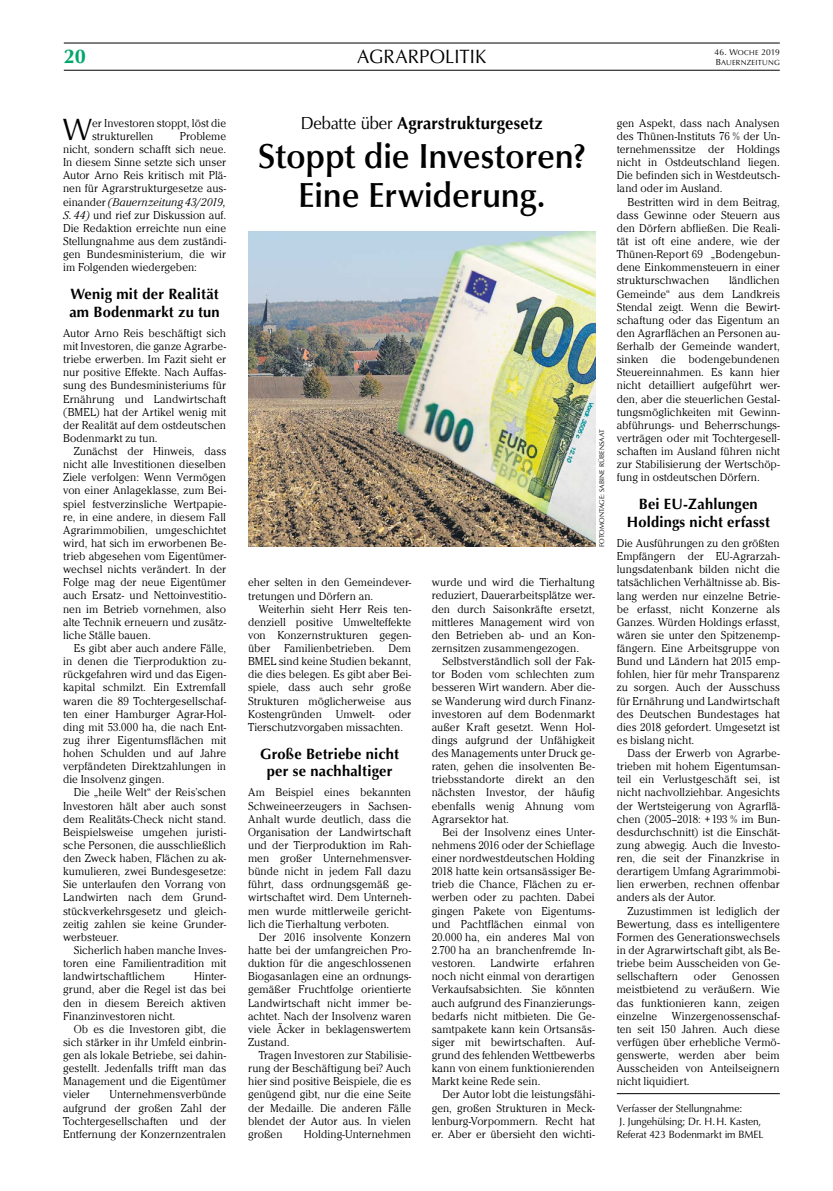
<style>
.page{position:relative;width:833px;height:1191px;background:#fff}
.page>*{position:absolute;margin:0;border:0;box-sizing:border-box;transform-origin:0 0}
.t1{font:600 35px/38.8px "Optima LT Std";letter-spacing:-.005em;color:#000;text-align:center;scale:.95 1}
.t2{font:31px "Optima LT Std";color:#000;scale:.95 1}
.t3{font:700 20px "Optima LT Std";color:#00a76d}
.t4{font:19.38px "Optima LT Std";letter-spacing:.005em;color:#000;scale:.95 1}
.t5{font:700 17.5px "Optima LT Std";letter-spacing:.01em;color:#000;scale:.95 1}
.t6{font:700 15px/17.5px "Optima LT Std";letter-spacing:.015em;color:#000;text-align:center}
.t7{font:300 11.88px/13.1px "Cheltenham";letter-spacing:.005em;color:#000;text-align:justify}
.t8{font:10.62px/13.1px "Optima LT Std";letter-spacing:-.005em;color:#000;scale:.95 1}
.t9{font:8.5px "Optima LT Std SC850";color:#000}
.t10{font:7.38px "Optima LT Std SC850";letter-spacing:.025em;color:#000}
.t11{font:6.88px "Optima LT Std";letter-spacing:.005em;color:#000}
.s1{font-family:"Optima LT Std"}
.s2{font-size:7.12px}
.s3{font-size:8.75px}
.s4{font-style:italic}
.s5{font-weight:400}
</style>
<div class="page">
<hr style="left:64px;top:43px;width:716px;height:1px;background:#000">
<hr style="left:64px;top:70px;width:716px;height:1px;background:#000">
<hr style="left:617px;top:1093px;width:163px;height:1px;background:#000">
<img style="left:248px;top:232px;width:347px;height:314px">
<h3 class="t3" style="left:64px;top:45px;width:24px">20</h3>
<h3 class="t4" style="left:357px;top:45px;width:137px">AGRARPOLITIK</h3>
<p class="t9" style="left:714px;top:47px;width:67px"><span class="s1">46</span>. W<span class="s2">OCHE</span> 2019</p>
<p class="t10" style="left:715px;top:58px;width:66px"><span class="s3">B</span>AUERNZEITUNG</p>
<h2 class="t2" style="left:63px;top:111px;width:33px">W</h2>
<p class="t7" style="left:92px;top:117px;width:136px">er Investoren stoppt, löst die strukturellen</p>
<p class="t7" style="left:63px;top:130px;width:165px;text-indent:117px">Probleme nicht, sondern schafft sich neue.<br>In diesem Sinne setzte sich unser Autor Arno Reis kritisch mit Plä&shy;nen für Agrarstrukturgesetze aus&shy;einander <span class="s4">(Bauernzeitung 43/2019, S.44)</span> und rief zur Diskussion auf.<br>Die Redaktion erreichte nun eine Stellungnahme aus dem zuständi&shy;gen Bundesministerium, die wir im Folgenden wiedergeben:</p>
<p class="t6" style="left:69px;top:286px;width:152px;text-align:left">Wenig mit der Realität am Bodenmarkt zu tun</p>
<p class="t7" style="left:63px;top:327px;width:165px">Autor Arno Reis beschäftigt sich mit Investoren, die ganze Agrarbe&shy;triebe erwerben. Im Fazit sieht er nur positive Effekte. Nach Auffas&shy;sung des Bundesministeriums für Ernährung und Landwirtschaft (BMEL) hat der Artikel wenig mit der Realität auf dem ostdeutschen Bodenmarkt zu tun.</p>
<p class="t7" style="left:63px;top:445px;width:165px;text-indent:11px">Zunächst der Hinweis, dass nicht alle Investitionen dieselben Ziele verfolgen: Wenn Vermögen von einer Anlageklasse, zum Bei&shy;spiel festverzinsliche Wertpapie&shy;re, in eine andere, in diesem Fall Agrarimmobilien, umgeschichtet wird, hat sich im erworbenen Be&shy;trieb abgesehen vom Eigentümer&shy;wechsel nichts verändert. In der Folge mag der neue Eigentümer auch Ersatz- und Nettoinvestitio&shy;nen im Betrieb vornehmen, also alte Technik erneuern und zusätz&shy;liche Ställe bauen.</p>
<p class="t7" style="left:63px;top:642px;width:165px;text-indent:11px">Es gibt aber auch andere Fälle, in denen die Tierproduktion zu&shy;rückgefahren wird und das Eigen&shy;kapital schmilzt. Ein Extremfall waren die 89 Tochtergesellschaf&shy;ten einer Hamburger Agrar-Hol&shy;ding mit 53.000 ha, die nach Ent&shy;zug ihrer Eigentumsflächen mit hohen Schulden und auf Jahre verpfändeten Direktzahlungen in die Insolvenz gingen.</p>
<p class="t7" style="left:63px;top:786px;width:164px;text-indent:11px">Die „heile Welt“ der Reis’schen Investoren hält aber auch sonst dem Realitäts-Check nicht stand.<br>Beispielsweise umgehen juristi&shy;sche Personen, die ausschließlich den Zweck haben, Flächen zu ak&shy;kumulieren, zwei Bundesgesetze:<br>Sie unterlaufen den Vorrang von Landwirten nach dem Grund&shy;stückverkehrsgesetz und gleich&shy;zeitig zahlen sie keine Grunder&shy;werbsteuer.</p>
<p class="t7" style="left:63px;top:943px;width:164px;text-indent:11px">Sicherlich haben manche Inves&shy;toren eine Familientradition mit landwirtschaftlichem</p>
<p class="t7" style="left:63px;top:970px;width:164px;text-indent:131px">Hinter&shy;grund, aber die Regel ist das bei den in diesem Bereich aktiven Finanzinvestoren nicht.</p>
<p class="t7" style="left:63px;top:1022px;width:164px;text-indent:11px">Ob es die Investoren gibt, die sich stärker in ihr Umfeld einbrin&shy;gen als lokale Betriebe, sei dahin&shy;gestellt. Jedenfalls trifft man das Management und die Eigentümer vieler</p>
<p class="t7" style="left:63px;top:1088px;width:165px;text-indent:46px">Unternehmensverbünde aufgrund der großen Zahl der Tochtergesellschaften und der Entfernung der Konzernzentralen</p>
<h3 class="t5" style="left:301px;top:113px;width:256px"><span class="s5">Debatte über</span> Agrarstrukturgesetz</h3>
<h1 class="t1" style="left:258px;top:137px;width:346px">Stoppt die Investoren?<br>Eine Erwiderung.</h1>
<p class="t11" style="left:598px;top:547px;width:119px;rotate:-90deg">FOTOMONTAGE: SABINE RÜBENSAAT</p>
<p class="t7" style="left:248px;top:576px;width:164px">eher selten in den Gemeindever&shy;tretungen und Dörfern an.</p>
<p class="t7" style="left:248px;top:602px;width:165px;text-indent:11px">Weiterhin sieht Herr Reis ten&shy;denziell positive Umwelteffekte von Konzernstrukturen gegen&shy;über Familienbetrieben. Dem BMEL sind keine Studien bekannt, die dies belegen. Es gibt aber Bei&shy;spiele, dass auch sehr große Strukturen möglicherweise aus Kostengründen Umwelt- oder Tierschutzvorgaben missachten.</p>
<p class="t6" style="left:260px;top:745px;width:140px">Große Betriebe nicht per se nachhaltiger</p>
<p class="t7" style="left:248px;top:786px;width:164px">Am Beispiel eines bekannten Schweineerzeugers in Sachsen-Anhalt wurde deutlich, dass die Organisation der Landwirtschaft und der Tierproduktion im Rah&shy;men großer Unternehmensver&shy;bünde nicht in jedem Fall dazu führt, dass ordnungsgemäß ge&shy;wirtschaftet wird. Dem Unterneh&shy;men wurde mittlerweile gericht&shy;lich die Tierhaltung verboten.</p>
<p class="t7" style="left:248px;top:930px;width:165px;text-indent:11px">Der 2016 insolvente Konzern hatte bei der umfangreichen Pro&shy;duktion für die angeschlossenen Biogasanlagen eine an ordnungs&shy;gemäßer Fruchtfolge orientierte Landwirtschaft nicht immer be&shy;achtet. Nach der Insolvenz waren viele Äcker in beklagenswertem Zustand.</p>
<p class="t7" style="left:248px;top:1048px;width:164px;text-indent:11px">Tragen Investoren zur Stabilisie&shy;rung der Beschäftigung bei? Auch hier sind positive Beispiele, die es genügend gibt, nur die eine Seite der Medaille. Die anderen Fälle blendet der Autor aus. In vielen großen</p>
<p class="t7" style="left:304px;top:1127px;width:109px">Holding-Unternehmen</p>
<p class="t7" style="left:432px;top:576px;width:164px">wurde und wird die Tierhaltung reduziert, Dauerarbeitsplätze wer&shy;den durch Saisonkräfte ersetzt, mittleres Management wird von den Betrieben ab- und an Kon&shy;zernsitzen zusammengezogen.</p>
<p class="t7" style="left:432px;top:655px;width:165px;text-indent:11px">Selbstverständlich soll der Fak&shy;tor Boden vom schlechten zum besseren Wirt wandern. Aber die&shy;se Wanderung wird durch Finanz&shy;investoren auf dem Bodenmarkt außer Kraft gesetzt. Wenn Hol&shy;dings aufgrund der Unfähigkeit des Managements unter Druck ge&shy;raten, gehen die insolventen Be&shy;triebsstandorte direkt an den nächsten Investor, der häufig ebenfalls wenig Ahnung vom Agrarsektor hat.</p>
<p class="t7" style="left:432px;top:825px;width:164px;text-indent:11px">Bei der Insolvenz eines Unter&shy;nehmens 2016 oder der Schieflage einer nordwestdeutschen Holding 2018 hatte kein ortsansässiger Be&shy;trieb die Chance, Flächen zu er&shy;werben oder zu pachten. Dabei gingen Pakete von Eigentums&shy;und Pachtflächen einmal von 20.000 ha, ein anderes Mal von 2.700 ha an branchenfremde In&shy;vestoren. Landwirte erfahren noch nicht einmal von derartigen Verkaufsabsichten. Sie könnten auch aufgrund des Finanzierungs&shy;bedarfs nicht mitbieten. Die Ge&shy;samtpakete kann kein Ortsansäs&shy;siger mit bewirtschaften. Auf&shy;grund des fehlenden Wettbewerbs kann von einem funktionierenden Markt keine Rede sein.</p>
<p class="t7" style="left:432px;top:1088px;width:164px;text-indent:11px">Der Autor lobt die leistungsfähi&shy;gen, großen Strukturen in Meck&shy;lenburg-Vorpommern. Recht hat er. Aber er übersieht den wichti-</p>
<p class="t7" style="left:617px;top:117px;width:165px">gen Aspekt, dass nach Analysen des Thünen-Instituts 76 % der Un&shy;ternehmenssitze der Holdings nicht in Ostdeutschland liegen.<br>Die befinden sich in Westdeutsch&shy;land oder im Ausland.</p>
<p class="t7" style="left:617px;top:195px;width:165px;text-indent:11px">Bestritten wird in dem Beitrag, dass Gewinne oder Steuern aus den Dörfern abfließen. Die Reali&shy;tät ist oft eine andere, wie der Thünen-Report 69 „Bodengebun&shy;dene Einkommensteuern in einer strukturschwachen</p>
<p class="t7" style="left:617px;top:274px;width:164px;text-indent:112px">ländlichen Gemeinde“ aus dem Landkreis Stendal zeigt. Wenn die Bewirt&shy;schaftung oder das Eigentum an den Agrarflächen an Personen au&shy;ßerhalb der Gemeinde wandert, sinken die bodengebundenen Steuereinnahmen. Es kann hier nicht detailliert aufgeführt wer&shy;den, aber die steuerlichen Gestal&shy;tungsmöglichkeiten mit Gewinn&shy;abführungs- und Beherrschungs&shy;verträgen oder mit Tochtergesell&shy;schaften im Ausland führen nicht zur Stabilisierung der Wertschöp&shy;fung in ostdeutschen Dörfern.</p>
<p class="t6" style="left:626px;top:496px;width:145px">Bei EU-Zahlungen<br>Holdings nicht erfasst</p>
<p class="t7" style="left:617px;top:537px;width:165px">Die Ausführungen zu den größten Empfängern der EU-Agrarzah&shy;lungsdatenbank bilden nicht die tatsächlichen Verhältnisse ab. Bis&shy;lang werden nur einzelne Betrie&shy;be erfasst, nicht Konzerne als Ganzes. Würden Holdings erfasst, wären sie unter den Spitzenemp&shy;fängern. Eine Arbeitsgruppe von Bund und Ländern hat 2015 emp&shy;fohlen, hier für mehr Transparenz zu sorgen. Auch der Ausschuss für Ernährung und Landwirtschaft des Deutschen Bundestages hat dies 2018 gefordert. Umgesetzt ist es bislang nicht.</p>
<p class="t7" style="left:617px;top:747px;width:165px;text-indent:11px">Dass der Erwerb von Agrarbe&shy;trieben mit hohem Eigentumsan&shy;teil ein Verlustgeschäft sei, ist nicht nachvollziehbar. Angesichts der Wertsteigerung von Agrarflä&shy;chen (2005–2018: + 193 % im Bun&shy;desdurchschnitt) ist die Einschät&shy;zung abwegig. Auch die Investo&shy;ren, die seit der Finanzkrise in derartigem Umfang Agrarimmobi&shy;lien erwerben, rechnen offenbar anders als der Autor.</p>
<p class="t7" style="left:617px;top:904px;width:164px;text-indent:11px">Zuzustimmen ist lediglich der Bewertung, dass es intelligentere Formen des Generationswechsels in der Agrarwirtschaft gibt, als Be&shy;triebe beim Ausscheiden von Ge&shy;sellschaftern</p>
<p class="t7" style="left:617px;top:970px;width:165px;text-indent:115px">Genossen meistbietend zu veräußern. Wie das funktionieren kann, zeigen einzelne Winzergenossenschaf&shy;ten seit 150 Jahren. Auch diese verfügen über erhebliche Vermö&shy;genswerte, werden aber beim Ausscheiden von Anteilseignern nicht liquidiert.</p>
<p class="t8" style="left:617px;top:1101px;width:156px">Verfasser der Stellungnahme:<br>J. Jungehülsing; Dr. H.H. Kasten,<br>Referat 423 Bodenmarkt im BMEL</p>
<p class="t7" style="left:694px;top:970px;width:24px">oder</p>
</div>
